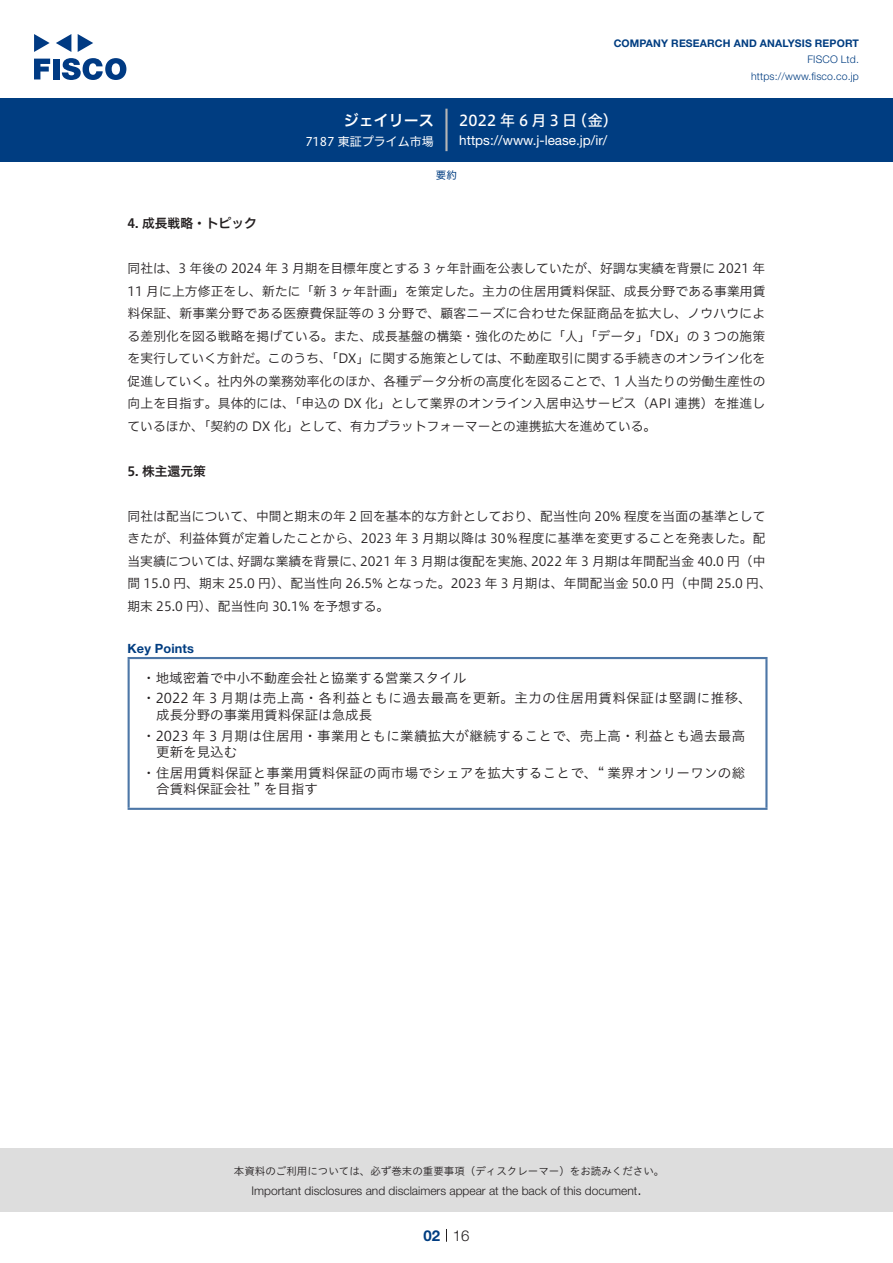
<style>
.page{position:relative;width:893px;height:1263px;background:#fff}
.page>*{position:absolute;margin:0;border:0;box-sizing:border-box;transform-origin:0 0}
.t1{font:15px "Hiragino UD Sans F Std N W5";letter-spacing:.215em;color:#fff}
.t2{font:15px "Hiragino UD Sans F Std N W6";color:#fff}
.t3{font:300 15px "Helvetica Neue LT Std";color:#231f20}
.t4{font:700 15px "Helvetica Neue LT Std";color:#003d81}
.t5{font:13.5px/20.7px "Hiragino UD Sans Std W3";letter-spacing:.025em;color:#231f20}
.t6{font:13.5px "Helvetica Neue LT Std";color:#fff}
.t7{font:13.5px "Hiragino UD Sans Std W3";color:#231f20}
.t8{font:12.75px/22.5px "Hiragino UD Sans F Std N W3";letter-spacing:.01em;color:#231f20;text-align:justify}
.t9{font:12.75px "Hiragino UD Sans F Std N W6";color:#231f20}
.t10{font:700 12.75px "Helvetica Neue LT Std";letter-spacing:.015em;color:#003d81}
.t11{font:300 12px "Helvetica Neue LT Std";color:#231f20}
.t12{font:12px "Hiragino UD Sans F Std N W4";color:#fff}
.t13{font:10.5px "Hiragino UD Sans Std W3";color:#231f20}
.t14{font:700 10.5px "Helvetica Neue LT Std";letter-spacing:.015em;color:#003d81}
.t15{font:300 10.5px/16.5px "Helvetica Neue LT Std";letter-spacing:.015em;color:#003d81;text-align:right}
.t16{font:10.5px "Hiragino UD Sans F Std N W4";color:#003d81}
</style>
<div class="page">
<div style="left:0;top:1148px;width:893px;height:64px;background:#ddd"></div>
<svg style="left:34px;top:59px;width:16px;height:20px"></svg>
<div style="left:53px;top:59px;width:6px;height:20px;background:#003a83"></div>
<svg style="left:62px;top:58px;width:64px;height:22px"></svg>
<svg style="left:34px;top:34px;width:16px;height:18px"></svg>
<svg style="left:78px;top:34px;width:15px;height:18px"></svg>
<svg style="left:56px;top:34px;width:15px;height:18px"></svg>
<div style="left:0;top:98px;width:893px;height:64px;background:#003d81"></div>
<hr style="left:445px;top:109px;width:3px;height:42px;background:#b5b5b6">
<svg style="left:446px;top:1229px;width:1px;height:13px"></svg>
<hr style="left:128px;top:659px;width:2px;height:149px;background:#4d77a7">
<hr style="left:128px;top:657px;width:639px;height:2px;background:#4d77a7">
<hr style="left:765px;top:659px;width:2px;height:149px;background:#4d77a7">
<hr style="left:128px;top:808px;width:639px;height:2px;background:#4d77a7">
<p class="t2" style="left:344px;top:109px;width:92px">ジェイリース</p>
<p class="t12" style="left:305px;top:132px;width:130px">7187 東証プライム市場</p>
<p class="t14" style="left:614px;top:37px;width:247px">COMPANY RESEARCH AND ANALYSIS REPORT</p>
<p class="t15" style="left:751px;top:51px;width:109px">FISCO Ltd. https://www.fisco.co j p.</p>
<p class="t1" style="left:459px;top:109px;width:119px">2022年6月3日</p>
<p class="t1" style="left:572px;top:109px;width:47px">（金(</p>
<p class="t6" style="left:459px;top:132px;width:150px">h t t p s : / / w w w -j. l e a s e j p. /i r/</p>
<p class="t16" style="left:436px;top:167px;width:22px">要約</p>
<p class="t9" style="left:128px;top:214px;width:131px">4. 成長戦略・トピック</p>
<p class="t8" style="left:128px;top:256px;width:639px">同社は、3 年後の 2024 年 3 月期を目標年度とする 3 ヶ年計画を公表していたが、好調な実績を背景に 2021 年11 月に上方修正をし、新たに「新 3 ヶ年計画」を策定した。主力の住居用賃料保証、成長分野である事業用賃料保証、新事業分野である医療費保証等の 3 分野で、顧客ニーズに合わせた保証商品を拡大し、ノウハウによる差別化を図る戦略を掲げている。また、成長基盤の構築・強化のために「人」「データ」「DX」の 3 つの施策を実行していく方針だ。このうち、「DX」に関する施策としては、不動産取引に関する手続きのオンライン化を促進していく。社内外の業務効率化のほか、各種データ分析の高度化を図ることで、1 人当たりの労働生産性の向上を目指す。具体的には、「申込の DX 化」として業界のオンライン入居申込サービス（API 連携）を推進しているほか、「契約の DX 化」として、有力プラットフォーマーとの連携拡大を進めている。</p>
<p class="t9" style="left:128px;top:461px;width:80px">5. 株主還元策</p>
<p class="t8" style="left:128px;top:504px;width:639px;text-align:right">同社は配当について、中間と期末の年 2 回を基本的な方針としており、配当性向 20% 程度を当面の基準としてきたが、利益体質が定着したことから、2023 年 3 月期以降は 30％程度に基準を変更することを発表した。配<br>2022 年 3 月期は年間配当金 40.0 円（中</p>
<p class="t8" style="left:360px;top:549px;width:177px">2021 年 3 月期は復配を実施、</p>
<p class="t8" style="left:128px;top:549px;width:646px;text-align:left">当実績については、<br>間 15.0 円、期末 25.0 円）、配当性向 26.5% となった。2023 年 3 月期は、年間配当金 50.0 円（中間 25.0 円、期末 25.0 円）、配当性向 30.1% を予想する。</p>
<p class="t10" style="left:128px;top:640px;width:68px">Key Points</p>
<p class="t5" style="left:142px;top:666px;width:611px">・地域密着で中小不動産会社と協業する営業スタイル<br>・2022 年 3 月期は売上高・各利益ともに過去最高を更新。主力の住居用賃料保証は堅調に推移、</p>
<p class="t5" style="left:142px;top:704px;width:604px;text-indent:14px">成長分野の事業用賃料保証は急成長<br>・2023 年 3 月期は住居用・事業用ともに業績拡大が継続することで、売上高・利益とも過去最高</p>
<p class="t5" style="left:142px;top:741px;width:604px;text-indent:14px">更新を見込む<br>・住居用賃料保証と事業用賃料保証の両市場でシェアを拡大することで、“ 業界オンリーワンの総</p>
<p class="t7" style="left:156px;top:779px;width:163px">合賃料保証会社 ” を目指す</p>
<p class="t8" style="left:237px;top:549px;width:129px">好調な業績を背景に、</p>
<p class="t13" style="left:234px;top:1163px;width:432px">本資料のご利用については、必ず巻末の重要事項（ディスクレーマー）をお読みください。</p>
<p class="t3" style="left:637px;top:1180px;width:6px">.</p>
<p class="t11" style="left:251px;top:1183px;width:387px">Important disclosures and disclaimers appear at the back of this document</p>
<p class="t4" style="left:423px;top:1226px;width:18px">02</p>
<p class="t3" style="left:453px;top:1226px;width:18px">16</p>
</div>
